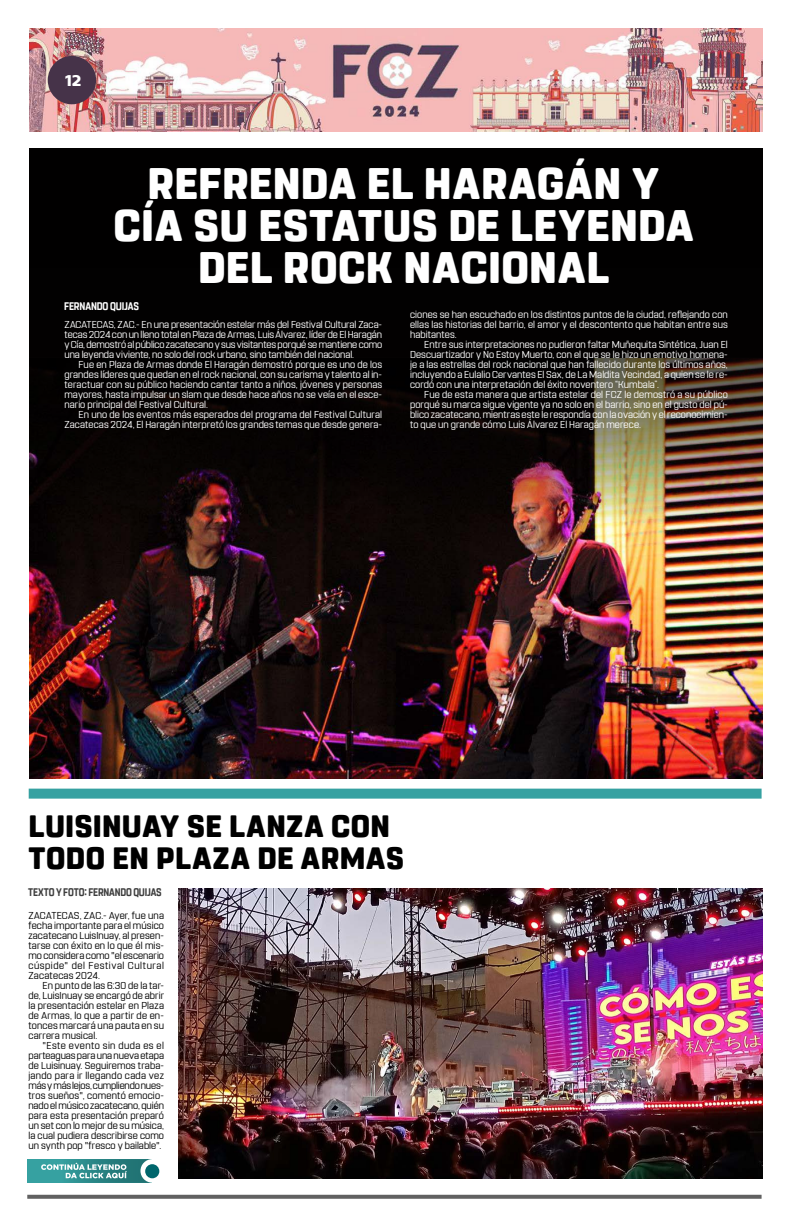
<style>
.page{position:relative;width:791px;height:1225px;background:#fff}
.page>*{position:absolute;margin:0;border:0;box-sizing:border-box;transform-origin:0 0}
.t1{font:800 44px/42px "Rohn Rounded";letter-spacing:.01em;color:#fff;text-align:center}
.t2{font:800 30.8px/32px "Rohn Rounded";letter-spacing:.015em;color:#000}
.t3{font:700 16.9px "Concord";color:#fff}
.t4{font:700 11px "Rohn Rounded";letter-spacing:-.01em;color:#3d3d3d;scale:.85 1}
.t5{font:700 11px "Rohn Rounded";letter-spacing:-.015em;color:#fff;scale:.87 1}
.t6{font:10px/10px "Rohn Rounded";letter-spacing:.005em;color:#fff;text-align:justify}
.t7{font:10px/10px "Rohn Rounded";letter-spacing:.015em;color:#000;text-align:justify}
</style>
<div class="page">
<img style="left:29px;top:522px;width:734px;height:256px">
<svg style="left:31px;top:148px;width:732px;height:374px;background:#110c09"></svg>
<svg style="left:27px;top:1194px;width:734px;height:4px;background:#7f7f7f"></svg>
<img style="left:29px;top:28px;width:733px;height:104px">
<div style="left:48px;top:56px;width:48px;height:48px;background:#463349;border-radius:50%"></div>
<div style="left:29px;top:788px;width:732px;height:10px;background:#36a1a1"></div>
<div style="left:27px;top:1158px;width:125px;height:24px;background:#36a1a1"></div>
<svg style="left:41px;top:1159px;width:118px;height:23px"></svg>
<img style="left:178px;top:888px;width:585px;height:290px">
<h3 class="t3" style="left:65px;top:70px;width:18px">12</h3>
<h1 class="t1" style="left:113px;top:163px;width:582px">REFRENDA EL HARAGÁN Y<br>CÍA SU ESTATUS DE LEYENDA<br>DEL ROCK NACIONAL</h1>
<p class="t6" style="left:64px;top:320px;width:319px">ZACATECAS, ZAC.- En una presentación estelar más del Festival Cultural Zaca&shy;tecas 2024 con un lleno total en Plaza de Armas, Luis Álvarez, líder de El Haragán y Cía, demostró al público zacatecano y sus visitantes porqué se mantiene como una leyenda viviente, no solo del rock urbano, sino también del nacional.</p>
<p class="t6" style="left:64px;top:360px;width:319px;text-indent:14px">Fue en Plaza de Armas donde El Haragán demostró porque es uno de los grandes líderes que quedan en el rock nacional, con su carisma y talento al in&shy;teractuar con su público haciendo cantar tanto a niños, jóvenes y personas mayores, hasta impulsar un slam que desde hace años no se veía en el esce&shy;nario principal del Festival Cultural.</p>
<p class="t6" style="left:64px;top:410px;width:319px;text-align:right">En uno de los eventos más esperados del programa del Festival Cultural<br>Zacatecas 2024, El Haragán interpretó los grandes temas que desde genera-</p>
<p class="t5" style="left:64px;top:300px;width:88px">FERNANDO QUIJAS</p>
<p class="t6" style="left:410px;top:310px;width:319px">ciones se han escuchado en los distintos puntos de la ciudad, reflejando con ellas las historias del barrio, el amor y el descontento que habitan entre sus habitantes.</p>
<p class="t6" style="left:410px;top:340px;width:319px;text-indent:14px">Entre sus interpretaciones no pudieron faltar Muñequita Sintética, Juan El Descuartizador y No Estoy Muerto, con el que se le hizo un emotivo homena&shy;je a las estrellas del rock nacional que han fallecido durante los últimos años, incluyendo a Eulalio Cervantes El Sax, de La Maldita Vecindad, a quien se le re&shy;cordó con una interpretación del éxito noventero “Kumbala”.</p>
<p class="t6" style="left:410px;top:390px;width:319px;text-indent:14px">Fue de esta manera que artista estelar del FCZ le demostró a su público porqué su marca sigue vigente ya no solo en el barrio, sino en el gusto del pú&shy;blico zacatecano, mientras este le respondía con la ovación y el reconocimien&shy;to que un grande cómo Luis Álvarez El Haragán merece.</p>
<h2 class="t2" style="left:29px;top:810px;width:377px">LUISINUAY SE LANZA CON<br>TODO EN PLAZA DE ARMAS</h2>
<p class="t4" style="left:28px;top:886px;width:159px">TEXTO Y FOTO: FERNANDO QUIJAS</p>
<p class="t7" style="left:28px;top:910px;width:137px">ZACATECAS, ZAC.- Ayer, fue una fecha importante para el músico zacatecano LuisInuay, al presen&shy;tarse con éxito en lo que él mis&shy;mo considera como "el escenario cúspide" del Festival Cultural Zacatecas 2024.</p>
<p class="t7" style="left:28px;top:980px;width:137px;text-indent:14px">En punto de las 6:30 de la tar&shy;de, LuisInuay se encargó de abrir la presentación estelar en Plaza de Armas, lo que a partir de en&shy;tonces marcará una pauta en su carrera musical.</p>
<p class="t7" style="left:28px;top:1040px;width:137px;text-indent:14px">"Este evento sin duda es el parteaguas para una nueva etapa de Luisinuay. Seguiremos traba&shy;jando para ir llegando cada vez más y más lejos, cumpliendo nues&shy;tros sueños", comentó emocio&shy;nado el músico zacatecano, quién para esta presentación preparó un set con lo mejor de su música, la cual pudiera describirse como un synth pop "fresco y bailable".</p>
</div>
